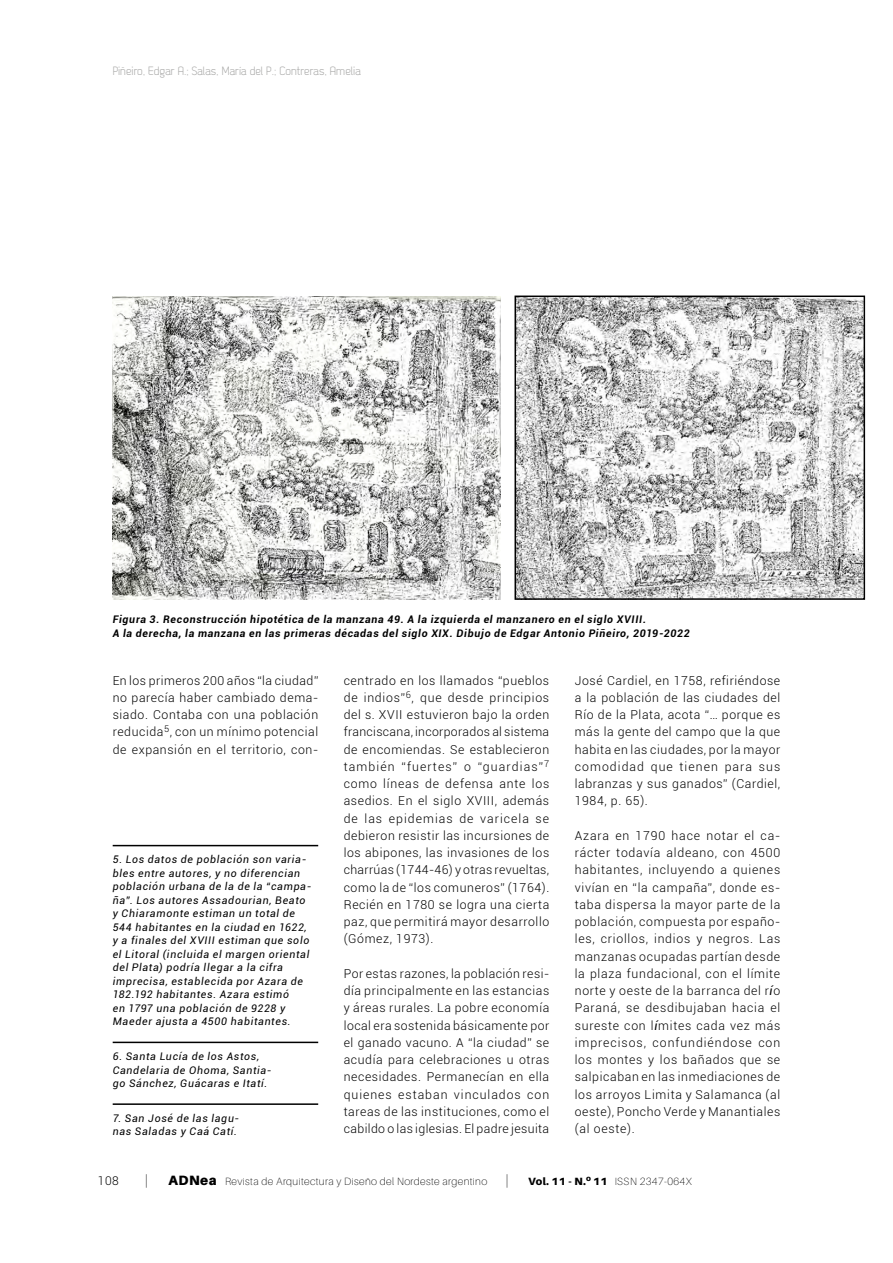
<style>
.page{position:relative;width:893px;height:1263px;background:#fff}
.page>*{position:absolute;margin:0;border:0;box-sizing:border-box;transform-origin:0 0}
.t1{font:100 13.5px "Aileron";color:#000}
.TEXTO_2018{font:300 12.3px/17.2px "Roboto";letter-spacing:.05em;color:#000;text-align:justify}
.t2{font:12px "Dekar";color:#a8a8a7}
.t3{font:300 12px "Roboto";color:#000}
.NOTAS{font:italic 10.5px/13.5px "Roboto";letter-spacing:.07em;color:#000}
.Epígrafes{font:italic 700 10.5px "Roboto";letter-spacing:.07em;color:#000}
.t4{font:100 10.5px "Aileron";letter-spacing:.04em;color:#000}
.s1{font-weight:400;font-style:italic}
.s2{font-weight:900;font-size:13.5px}
.s3{font-weight:900}
</style>
<div class="page">
<img style="left:113px;top:296px;width:388px;height:304px">
<img style="left:516px;top:298px;width:347px;height:300px">
<div style="left:514px;top:296px;width:351px;height:304px;border:1px solid #000"></div>
<hr style="left:113px;top:845px;width:205px;height:1px;background:#000">
<hr style="left:113px;top:1042px;width:205px;height:1px;background:#000">
<hr style="left:113px;top:1103px;width:205px;height:2px;background:#000">
<p class="t2" style="left:113px;top:65px;width:250px">Piñeiro, Edgar A.; Salas, María del P.; Contreras, Amelia</p>
<p class="Epígrafes" style="left:113px;top:612px;width:535px">Figura 3. Reconstrucción hipotética de la manzana 49. A la izquierda el manzanero en el siglo XVIII.</p>
<p class="Epígrafes" style="left:113px;top:626px;width:579px">A la derecha, la manzana en las primeras décadas del siglo XIX. Dibujo de Edgar Antonio Piñeiro, 2019-2022</p>
<p class="TEXTO_2018" style="left:113px;top:671px;width:207px">En los primeros 200 años “la ciudad” no parecía haber cambiado dema&shy;siado. Contaba con una población reducida<sup>5</sup>, con un mínimo potencial de expansión en el territorio, con-</p>
<p class="TEXTO_2018" style="left:344px;top:671px;width:207px">centrado en los llamados “pueblos de indios”<sup>6</sup>, que desde principios del s. XVII estuvieron bajo la orden franciscana, incorporados al sistema de encomiendas. Se establecieron también “fuertes” o “guardias”<sup>7 </sup>como líneas de defensa ante los asedios. En el siglo XVIII, además de las epidemias de varicela se debieron resistir las incursiones de los abipones, las invasiones de los charrúas (1744-46) y otras revueltas, como la de “los comuneros” (1764).<br>Recién en 1780 se logra una cierta paz, que permitirá mayor desarrollo (Gómez, 1973).</p>
<p class="TEXTO_2018" style="left:344px;top:964px;width:207px">Por estas razones, la población resi&shy;día principalmente en las estancias y áreas rurales. La pobre economía local era sostenida básicamente por el ganado vacuno. A “la ciudad” se acudía para celebraciones u otras necesidades. Permanecían en ella quienes estaban vinculados con tareas de las instituciones, como el cabildo o las iglesias. El padre jesuita</p>
<p class="NOTAS" style="left:113px;top:852px;width:200px">5. Los datos de población son varia&shy;bles entre autores, y no diferencian población urbana de la de la “campa&shy;ña”. Los autores Assadourian, Beato y Chiaramonte estiman un total de 544 habitantes en la ciudad en 1622, y a finales del XVIII estiman que solo el Litoral (incluida el margen oriental del Plata) podría llegar a la cifra imprecisa, establecida por Azara de 182.192 habitantes. Azara estimó<br>en 1797 una población de 9228 y Maeder ajusta a 4500 habitantes.</p>
<p class="NOTAS" style="left:113px;top:1049px;width:160px">6. Santa Lucía de los Astos,<br>Candelaria de Ohoma, Santia&shy;go Sánchez, Guácaras e Itatí.</p>
<p class="NOTAS" style="left:113px;top:1111px;width:128px">7. San José de las lagu&shy;nas Saladas y Caá Catí.</p>
<p class="TEXTO_2018" style="left:575px;top:671px;width:207px">José Cardiel, en 1758, refiriéndose a la población de las ciudades del Río de la Plata, acota “… porque es más la gente del campo que la que habita en las ciudades, por la mayor comodidad que tienen para sus labranzas y sus ganados” (Cardiel, 1984, p. 65).</p>
<p class="TEXTO_2018" style="left:575px;top:826px;width:207px">Azara en 1790 hace notar el ca&shy;rácter todavía aldeano, con 4500 habitantes, incluyendo a quienes vivían en “la campaña”, donde es&shy;taba dispersa la mayor parte de la población, compuesta por españo&shy;les, criollos, indios y negros. Las manzanas ocupadas partían desde la plaza fundacional, con el límite norte y oeste de la barranca del r<span class="s1">í</span>o Paraná, se desdibujaban hacia el sureste con l<span class="s1">í</span>mites cada vez más imprecisos, confundiéndose con los montes y los bañados que se salpicaban en las inmediaciones de los arroyos Limita y Salamanca (al oeste), Poncho Verde y Manantiales (al oeste).</p>
<p class="t3" style="left:98px;top:1172px;width:23px">108</p>
<p class="t1" style="left:145px;top:1173px;width:5px">|</p>
<p class="t4" style="left:169px;top:1175px;width:320px"><span class="s2">ADNea</span> Revista de Arquitectura y Diseño del Nordeste argentino</p>
<p class="t1" style="left:506px;top:1173px;width:5px">|</p>
<p class="t4" style="left:528px;top:1175px;width:165px"><span class="s3">Vol. 11 - N.</span><sup>o</sup> <span class="s3">11</span> ISSN 2347-064X</p>
</div>
